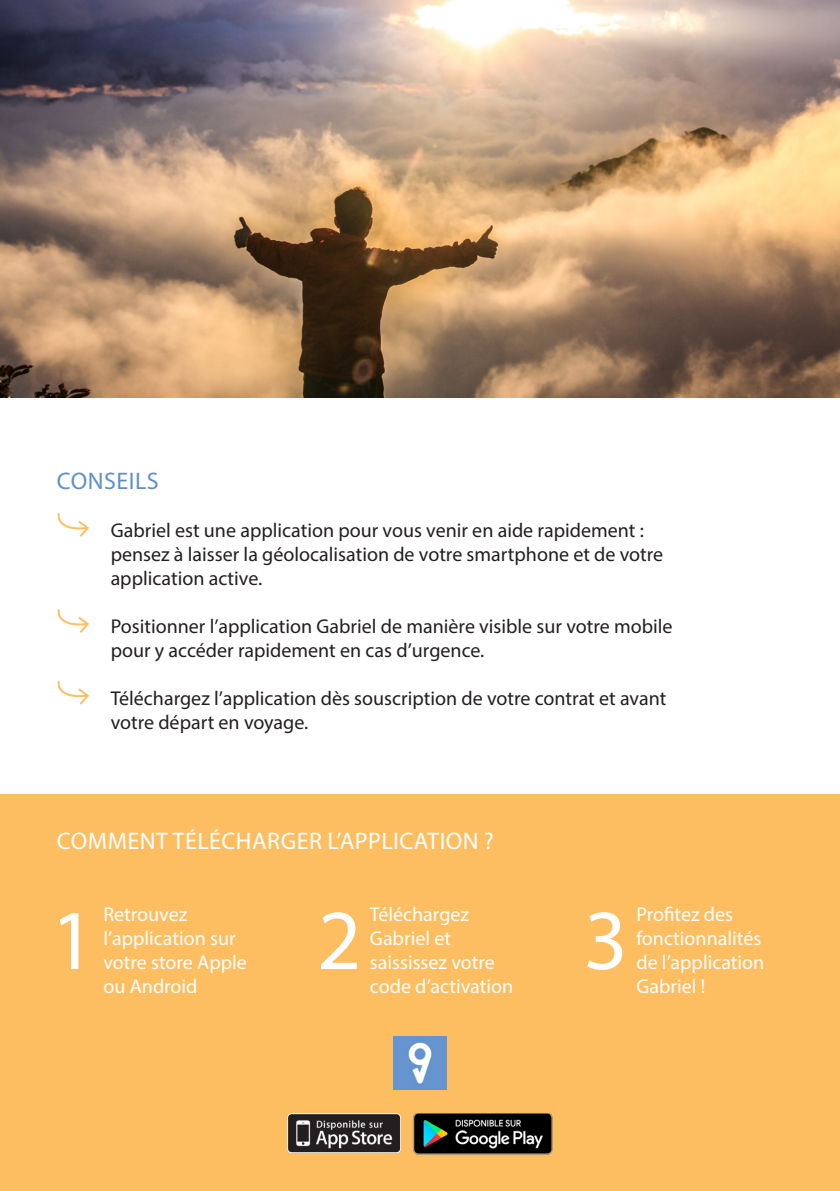
<style>
.page{position:relative;width:840px;height:1191px;background:#fff}
.page>*{position:absolute;margin:0;border:0;box-sizing:border-box;transform-origin:0 0}
.t1{font:86px "Myriad Pro";color:#fff}
.t2{font:24px "Myriad Pro";letter-spacing:.02em;color:#fff}
.t3{font:24px "Myriad Pro";letter-spacing:.02em;color:#5d90cb}
.t4{font:20px/24px "Myriad Pro";color:#231f20}
.t5{font:20px/24px "Myriad Pro";color:#fff}
</style>
<div class="page">
<svg style="left:57px;top:513px;width:32px;height:24px"></svg>
<svg style="left:57px;top:609px;width:32px;height:24px"></svg>
<svg style="left:57px;top:681px;width:32px;height:24px"></svg>
<div style="left:0;top:794px;width:839px;height:397px;background:#fdbe62"></div>
<img style="left:0;top:0;width:839px;height:397px">
<img style="left:287px;top:1113px;width:113px;height:39px">
<img style="left:413px;top:1113px;width:139px;height:42px">
<img style="left:393px;top:1036px;width:53px;height:53px">
<p class="t3" style="left:57px;top:466px;width:103px">CONSEILS</p>
<p class="t4" style="left:111px;top:518px;width:554px">Gabriel est une application pour vous venir en aide rapidement : pensez à laisser la géolocalisation de votre smartphone et de votre application active.</p>
<p class="t4" style="left:111px;top:614px;width:563px">Positionner l’application Gabriel de manière visible sur votre mobile pour y accéder rapidement en cas d’urgence.</p>
<p class="t4" style="left:111px;top:686px;width:557px">Téléchargez l’application dès souscription de votre contrat et avant votre départ en voyage.</p>
<p class="t2" style="left:57px;top:826px;width:438px">COMMENT TÉLÉCHARGER L’APPLICATION ?</p>
<p class="t5" style="left:103px;top:902px;width:145px">Retrouvez l’application sur votre store Apple ou Android</p>
<p class="t5" style="left:369px;top:902px;width:145px">Téléchargez<br>Gabriel et saississez votre code d’activation</p>
<p class="t5" style="left:636px;top:902px;width:129px">Profitez des fonctionnalités de l’application<br>Gabriel !</p>
<p class="t1" style="left:51px;top:887px;width:46px">1</p>
<p class="t1" style="left:317px;top:887px;width:46px">2</p>
<p class="t1" style="left:583px;top:887px;width:46px">3</p>
</div>
